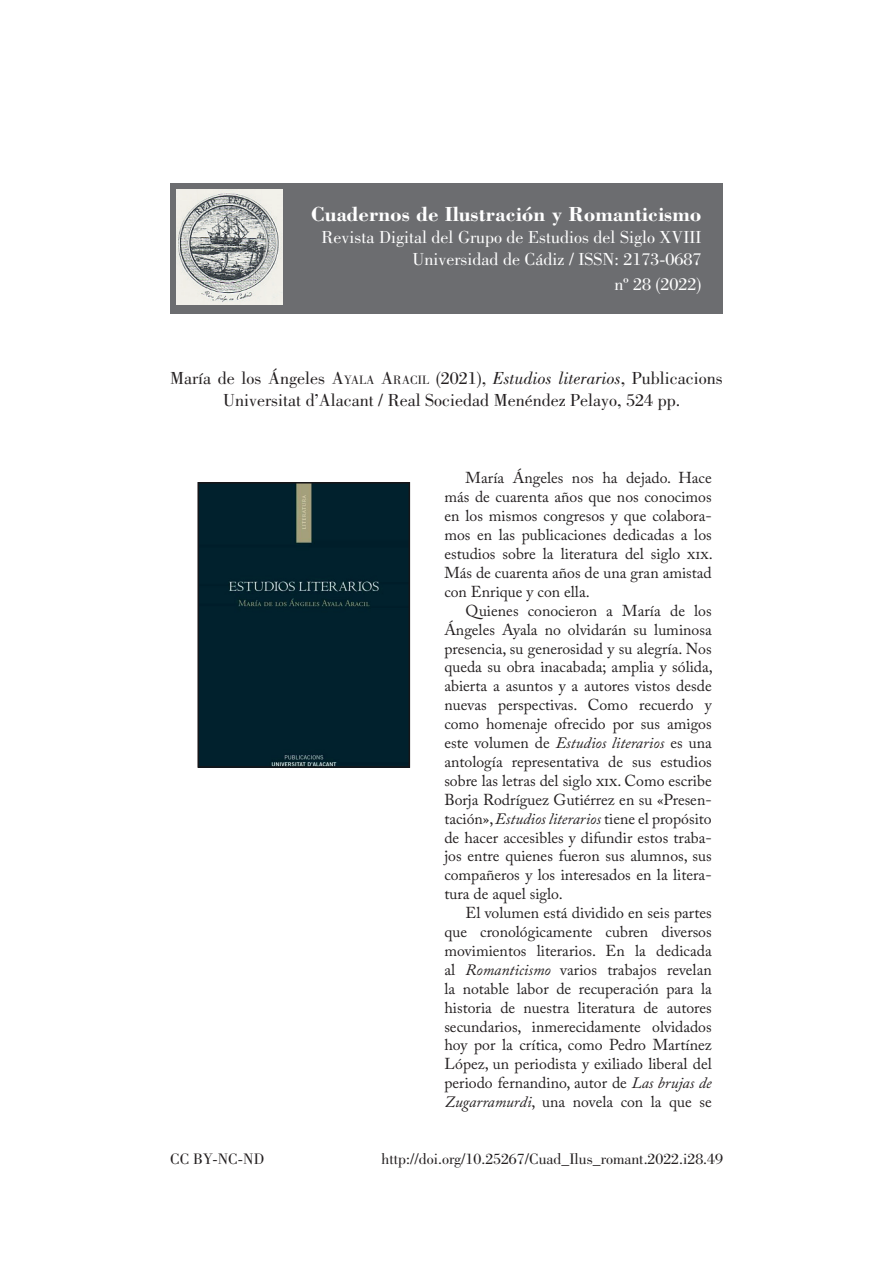
<style>
.page{position:relative;width:893px;height:1263px;background:#fff}
.page>*{position:absolute;margin:0;border:0;box-sizing:border-box;transform-origin:0 0}
.t1{font:700 21px "Bodoni Std";color:#fff}
.Reseñas{font:18px/21.6px "Bodoni Std";color:#231f20;text-align:center}
.t2{font:18px/21.6px "Bodoni Std";color:#fff;text-align:right}
.Texto{font:15.75px/18.9px "Adobe Caslon Pro";color:#231f20;text-align:justify}
.DOI{font:15.75px "Bodoni Std";color:#231f20}
.s1{font-style:inherit}
.s2{font-size:12.6px}
.s3{font-style:italic}
</style>
<div class="page">
<div style="left:170px;top:183px;width:553px;height:131px;background:#6c6d70"></div>
<img style="left:176px;top:189px;width:107px;height:115px">
<div style="left:200px;top:485px;width:207px;height:280px;background:#01212d"></div>
<div style="left:197px;top:482px;width:213px;height:286px;border:2px solid #171518"></div>
<h1 class="t1" style="left:311px;top:201px;width:392px">Cuadernos de Ilustración y Romanticismo</h1>
<p class="t2" style="left:322px;top:226px;width:381px">Revista Digital del Grupo de Estudios del Siglo XVIII<br>Universidad de Cádiz / ISSN: <span class="s1">2173-0687</span></p>
<p class="t2" style="left:615px;top:273px;width:89px">nº <span class="s1">2</span>8 (<span class="s1">2022</span>)</p>
<p class="Reseñas" style="left:170px;top:368px;width:554px">María de los Ángeles <span class="s1">A</span><span class="s2">YALA</span> <span class="s1">A</span><span class="s2">RACIL</span> (2021), <span class="s3">Estudios literarios</span>, Publicacions<br>Universitat d’Alacant / Real Sociedad Menéndez Pelayo, 524 pp.</p>
<p class="Texto" style="left:444px;top:468px;width:270px;text-indent:21px">María Ángeles nos ha dejado. Hace más de cuarenta años que nos conocimos en los mismos congresos y que colabora&shy;mos en las publicaciones dedicadas a los estudios sobre la literatura del siglo xix.<br>Más de cuarenta años de una gran amistad con Enrique y con ella.</p>
<p class="Texto" style="left:444px;top:601px;width:270px;text-indent:21px">Quienes conocieron a María de los Ángeles Ayala no olvidarán su luminosa presencia, su generosidad y su alegría. Nos queda su obra inacabada; amplia y sólida, abierta a asuntos y a autores vistos desde nuevas perspectivas. Como recuerdo y como homenaje ofrecido por sus amigos este volumen de <span class="s3">Estudios literarios</span> es una antología representativa de sus estudios sobre las letras del siglo xix. Como escribe Borja Rodríguez Gutiérrez en su «Presen&shy;tación», <span class="s3">Estudios literarios</span> tiene el propósito de hacer accesibles y difundir estos traba&shy;jos entre quienes fueron sus alumnos, sus compañeros y los interesados en la litera&shy;tura de aquel siglo.</p>
<p class="Texto" style="left:444px;top:903px;width:269px;text-indent:21px">El volumen está dividido en seis partes que cronológicamente cubren diversos movimientos literarios. En la dedicada al <span class="s3">Romanticismo</span> varios trabajos revelan la notable labor de recuperación para la historia de nuestra literatura de autores secundarios, inmerecidamente olvidados hoy por la crítica, como Pedro Martínez López, un periodista y exiliado liberal del periodo fernandino, autor de <span class="s3">Las brujas de Zugarramurdi</span>, una novela con la que se</p>
<p class="DOI" style="left:170px;top:1150px;width:96px">CC BY-NC-ND</p>
<p class="DOI" style="left:382px;top:1150px;width:343px">http://doi.org/10.25267/Cuad_Ilus_romant.2022.i28.49</p>
</div>
